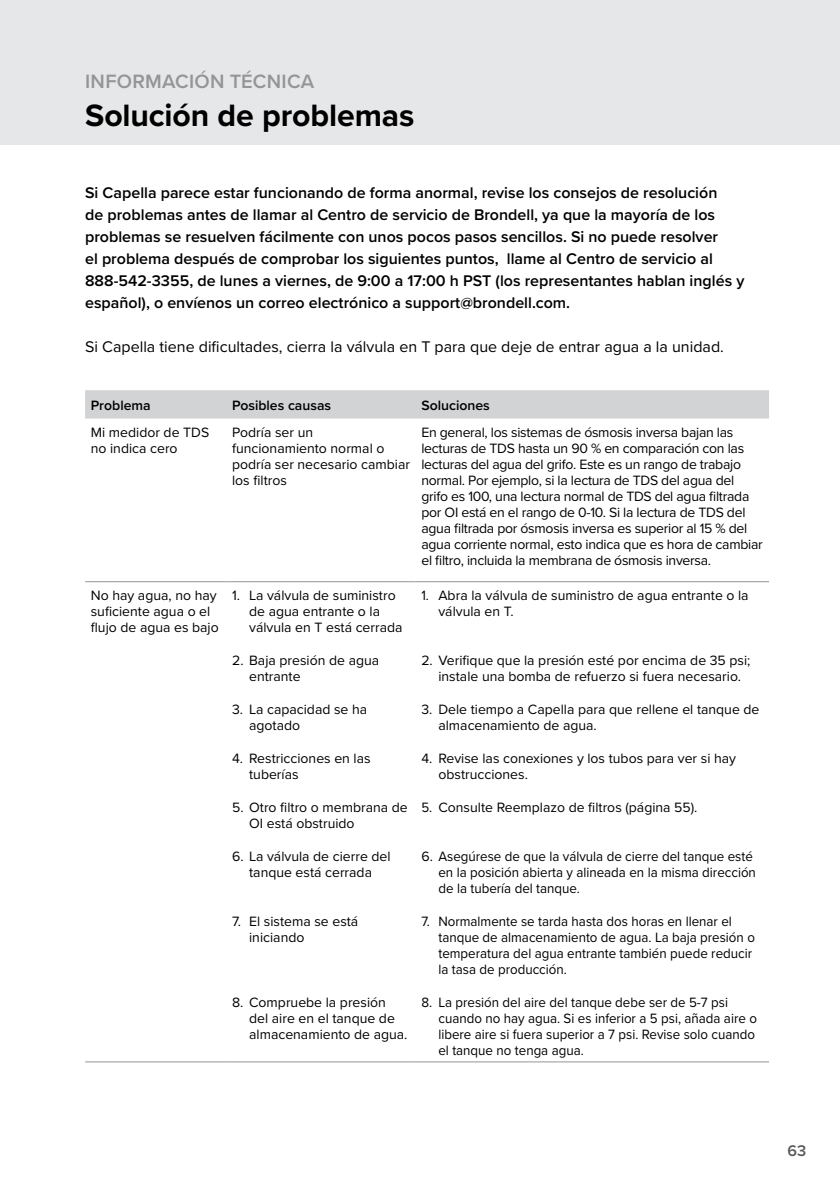
<style>
.page{position:relative;width:840px;height:1191px;background:#fff}
.page>*{position:absolute;margin:0;border:0;box-sizing:border-box;transform-origin:0 0}
.t1{font:700 32px "Proxima Nova";letter-spacing:-.005em;color:#000}
.t2{font:600 20px "Proxima Nova";letter-spacing:.01em;color:#939598}
.t3{font:600 16px/22px "Proxima Nova";color:#000}
.t4{font:16px "Proxima Nova";color:#000}
.t5{font:600 16px "Proxima Nova";color:#58595b}
.t6{font:14px/16px "Proxima Nova";color:#000}
.t7{font:14px/16px "Proxima Nova";letter-spacing:-.02em;color:#000}
.t8{font:14px/16px "Proxima Nova";color:#000;scale:.95 1}
.t9{font:600 14px "Proxima Nova";color:#000}
</style>
<div class="page">
<div style="left:0;top:0;width:839px;height:144px;background:#e6e7e8"></div>
<div style="left:85px;top:390px;width:683px;height:28px;background:#d1d3d4"></div>
<hr style="left:85px;top:581px;width:141px;height:1px;background:#939598">
<hr style="left:226px;top:581px;width:189px;height:1px;background:#939598">
<hr style="left:415px;top:581px;width:353px;height:1px;background:#939598">
<hr style="left:85px;top:1061px;width:141px;height:1px;background:#939598">
<hr style="left:226px;top:1061px;width:189px;height:1px;background:#939598">
<hr style="left:415px;top:1061px;width:353px;height:1px;background:#939598">
<h2 class="t2" style="left:85px;top:66px;width:231px">INFORMACIÓN TÉCNICA</h2>
<h1 class="t1" style="left:85px;top:92px;width:330px">Solución de problemas</h1>
<p class="t3" style="left:85px;top:181px;width:660px">Si Capella parece estar funcionando de forma anormal, revise los consejos de resolución<br>de problemas antes de llamar al Centro de servicio de Brondell, ya que la mayoría de los problemas se resuelven fácilmente con unos pocos pasos sencillos. Si no puede resolver<br>el problema después de comprobar los siguientes puntos, llame al Centro de servicio al 888‑542‑3355, de lunes a viernes, de 9:00 a 17:00 h PST (los representantes hablan inglés y español), o envíenos un correo electrónico a support@brondell.com.</p>
<p class="t4" style="left:85px;top:334px;width:640px">Si Capella tiene dificultades, cierra la válvula en T para que deje de entrar agua a la unidad.</p>
<p class="t9" style="left:91px;top:395px;width:61px">Problema</p>
<p class="t9" style="left:232px;top:395px;width:100px">Posibles causas</p>
<p class="t9" style="left:421px;top:395px;width:70px">Soluciones</p>
<p class="t6" style="left:91px;top:423px;width:120px">Mi medidor de TDS no indica cero</p>
<p class="t6" style="left:232px;top:423px;width:179px">Podría ser un funcionamiento normal o podría ser necesario cambiar los filtros</p>
<p class="t7" style="left:421px;top:423px;width:343px">En general, los sistemas de ósmosis inversa bajan las lecturas de TDS hasta un 90 % en comparación con las lecturas del agua del grifo. Este es un rango de trabajo normal. Por ejemplo, si la lectura de TDS del agua del grifo es 100, una lectura normal de TDS del agua filtrada por OI está en el rango de 0-10. Si la lectura de TDS del agua filtrada por ósmosis inversa es superior al 15 % del agua corriente normal, esto indica que es hora de cambiar el filtro, incluida la membrana de ósmosis inversa.</p>
<p class="t6" style="left:91px;top:586px;width:129px">No hay agua, no hay suficiente agua o el flujo de agua es bajo</p>
<p class="t6" style="left:249px;top:586px;width:155px;text-indent:-17px">1. La válvula de suministro de agua entrante o la válvula en T está cerrada</p>
<p class="t6" style="left:249px;top:651px;width:131px;text-indent:-17px">2. Baja presión de agua entrante</p>
<p class="t6" style="left:249px;top:700px;width:119px;text-indent:-17px">3. La capacidad se ha agotado</p>
<p class="t6" style="left:249px;top:749px;width:123px;text-indent:-17px">4. Restricciones en las tuberías</p>
<p class="t6" style="left:249px;top:798px;width:160px;text-indent:-17px">5. Otro filtro o membrana de<br>OI está obstruido</p>
<p class="t6" style="left:232px;top:847px;width:160px;text-align:center">6. La válvula de cierre del tanque está cerrada</p>
<p class="t6" style="left:249px;top:912px;width:111px;text-indent:-17px">7. El sistema se está iniciando</p>
<p class="t8" style="left:438px;top:586px;width:328px;text-indent:-17px">1. Abra la válvula de suministro de agua entrante o la válvula en T.</p>
<p class="t6" style="left:421px;top:651px;width:330px;text-align:center">2. Verifique que la presión esté por encima de 35 psi; instale una bomba de refuerzo si fuera necesario.</p>
<p class="t6" style="left:438px;top:700px;width:322px;text-indent:-17px">3. Dele tiempo a Capella para que rellene el tanque de almacenamiento de agua.</p>
<p class="t6" style="left:438px;top:749px;width:299px;text-indent:-17px">4. Revise las conexiones y los tubos para ver si hay obstrucciones.</p>
<p class="t8" style="left:421px;top:798px;width:292px">5. Consulte Reemplazo de filtros (página 55).</p>
<p class="t6" style="left:438px;top:847px;width:319px;text-indent:-17px">6. Asegúrese de que la válvula de cierre del tanque esté en la posición abierta y alineada en la misma dirección de la tubería del tanque.</p>
<p class="t8" style="left:438px;top:912px;width:334px;text-indent:-17px">7. Normalmente se tarda hasta dos horas en llenar el tanque de almacenamiento de agua. La baja presión o temperatura del agua entrante también puede reducir la tasa de producción.</p>
<p class="t8" style="left:438px;top:993px;width:336px;text-indent:-17px">8. La presión del aire del tanque debe ser de 5-7 psi cuando no hay agua. Si es inferior a 5 psi, añada aire o libere aire si fuera superior a 7 psi. Revise solo cuando el tanque no tenga agua.</p>
<p class="t6" style="left:249px;top:993px;width:160px;text-indent:-17px">8. Compruebe la presión del aire en el tanque de almacenamiento de agua.</p>
<p class="t5" style="left:787px;top:1139px;width:20px">63</p>
</div>
